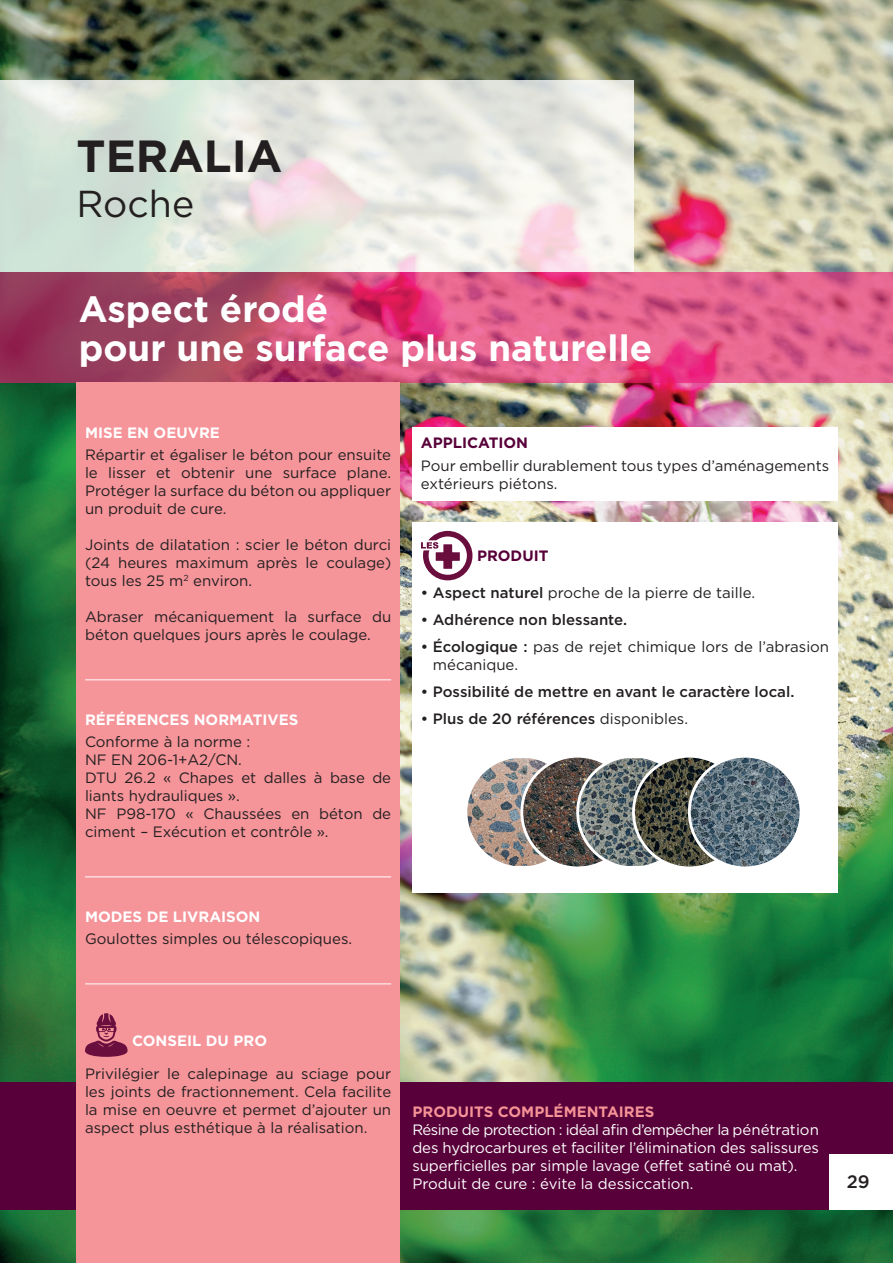
<style>
.page{position:relative;width:893px;height:1263px;background:#fff}
.page>*{position:absolute;margin:0;border:0;box-sizing:border-box;transform-origin:0 0}
.t1{font:700 45px "Gotham";color:#231f20}
.t2{font:37.5px "Gotham";color:#231f20}
.t3{font:700 36.6px/38.4px "Gotham";color:#fff}
.t4{font:500 18px "Gotham";color:#231f20}
.t5{font:15px/18px "Gotham";color:#231f20}
.t6{font:15px/18px "Gotham";letter-spacing:-.01em;color:#fff}
.t7{font:500 15px "Gotham";color:#231f20}
.t8{font:700 15px "Gotham";color:#fff}
.t9{font:700 15px "Gotham";color:#f59397}
.t10{font:700 15px "Gotham";color:#580039}
.s1{font-weight:500}
.s2{font-weight:400}
</style>
<div class="page">
<img style="left:0;top:0;width:893px;height:1263px">
<div style="left:0;top:1082px;width:893px;height:128px;background:#580039"></div>
<div style="left:829px;top:1154px;width:64px;height:55px;background:#fff"></div>
<svg style="left:0;top:272px;width:893px;height:111px;background:#ca507a"></svg>
<svg style="left:0;top:81px;width:634px;height:191px;background:#e3e6df"></svg>
<div style="left:77px;top:383px;width:323px;height:880px;background:#f59499"></div>
<hr style="left:85px;top:679px;width:306px;height:1px;background:#fff">
<hr style="left:85px;top:876px;width:306px;height:1px;background:#fff">
<hr style="left:85px;top:983px;width:306px;height:1px;background:#fff">
<svg style="left:85px;top:1014px;width:43px;height:42px"></svg>
<div style="left:412px;top:428px;width:426px;height:73px;background:#fff"></div>
<div style="left:412px;top:522px;width:426px;height:371px;background:#fff"></div>
<svg style="left:421px;top:531px;width:51px;height:49px"></svg>
<img style="left:469px;top:759px;width:190px;height:106px">
<div style="left:465px;top:755px;width:114px;height:114px;border:3px solid #fff;border-radius:50%"></div>
<img style="left:522px;top:756px;width:111px;height:112px;border-radius:56px">
<div style="left:520px;top:755px;width:115px;height:114px;border:3px solid #fff;border-radius:50%"></div>
<div style="left:576px;top:755px;width:115px;height:114px;border:3px solid #fff;border-radius:50%"></div>
<img style="left:633px;top:756px;width:112px;height:112px;border-radius:56px">
<div style="left:632px;top:755px;width:115px;height:114px;border:3px solid #fff;border-radius:50%"></div>
<img style="left:689px;top:756px;width:112px;height:112px;border-radius:56px">
<div style="left:688px;top:755px;width:114px;height:114px;border:3px solid #fff;border-radius:50%"></div>
<h1 class="t1" style="left:77px;top:126px;width:207px">TERALIA</h1>
<h2 class="t2" style="left:77px;top:180px;width:119px">Roche</h2>
<h3 class="t3" style="left:79px;top:290px;width:575px">Aspect érodé<br>pour une surface plus naturelle</h3>
<p class="t8" style="left:85px;top:422px;width:136px">MISE EN OEUVRE</p>
<p class="t5" style="left:85px;top:445px;width:308px;text-align:justify">Répartir et égaliser le béton pour ensuite le lisser et obtenir une surface plane.<br>Protéger la surface du béton ou appliquer un produit de cure.</p>
<p class="t5" style="left:85px;top:535px;width:308px;text-align:justify">Joints de dilatation : scier le béton durci (24 heures maximum après le coulage) tous les 25 m<sup>2</sup> environ.</p>
<p class="t5" style="left:85px;top:607px;width:308px">Abraser mécaniquement la surface du béton quelques jours après le coulage.</p>
<p class="t8" style="left:85px;top:709px;width:215px">RÉFÉRENCES NORMATIVES</p>
<p class="t5" style="left:85px;top:732px;width:308px">Conforme à la norme :<br>NF EN 206-1+A2/CN.<br>DTU 26.2 « Chapes et dalles à base de liants hydrauliques ».<br>NF P98-170 « Chaussées en béton de ciment – Exécution et contrôle ».</p>
<p class="t8" style="left:85px;top:906px;width:177px">MODES DE LIVRAISON</p>
<p class="t5" style="left:85px;top:929px;width:269px">Goulottes simples ou télescopiques.</p>
<p class="t10" style="left:421px;top:433px;width:109px">APPLICATION</p>
<p class="t5" style="left:421px;top:456px;width:410px">Pour embellir durablement tous types d’aménagements extérieurs piétons.</p>
<p class="t10" style="left:477px;top:546px;width:73px">PRODUIT</p>
<p class="t5" style="left:421px;top:584px;width:336px"><span class="s1">• Aspect naturel</span> proche de la pierre de taille.</p>
<p class="t7" style="left:421px;top:610px;width:208px">• Adhérence non blessante.</p>
<p class="t5" style="left:433px;top:638px;width:398px;text-indent:-12px"><span class="s1">• Écologique :</span> pas de rejet chimique lors de l’abrasion mécanique.</p>
<p class="t7" style="left:421px;top:682px;width:375px">• Possibilité de mettre en avant le caractère local.</p>
<p class="t7" style="left:421px;top:709px;width:269px">• Plus de 20 références <span class="s2">disponibles.</span></p>
<p class="t8" style="left:132px;top:1030px;width:137px">CONSEIL DU PRO</p>
<p class="t5" style="left:85px;top:1064px;width:308px;text-align:justify">Privilégier le calepinage au sciage pour les joints de fractionnement. Cela facilite la mise en oeuvre et permet d’ajouter un aspect plus esthétique à la réalisation.</p>
<p class="t9" style="left:412px;top:1101px;width:243px">PRODUITS COMPLÉMENTAIRES</p>
<p class="t6" style="left:412px;top:1120px;width:408px">Résine de protection : idéal afin d’empêcher la pénétration des hydrocarbures et faciliter l’élimination des salissures superficielles par simple lavage (effet satiné ou mat).<br>Produit de cure : évite la dessiccation.</p>
<p class="t4" style="left:847px;top:1169px;width:24px">29</p>
</div>
